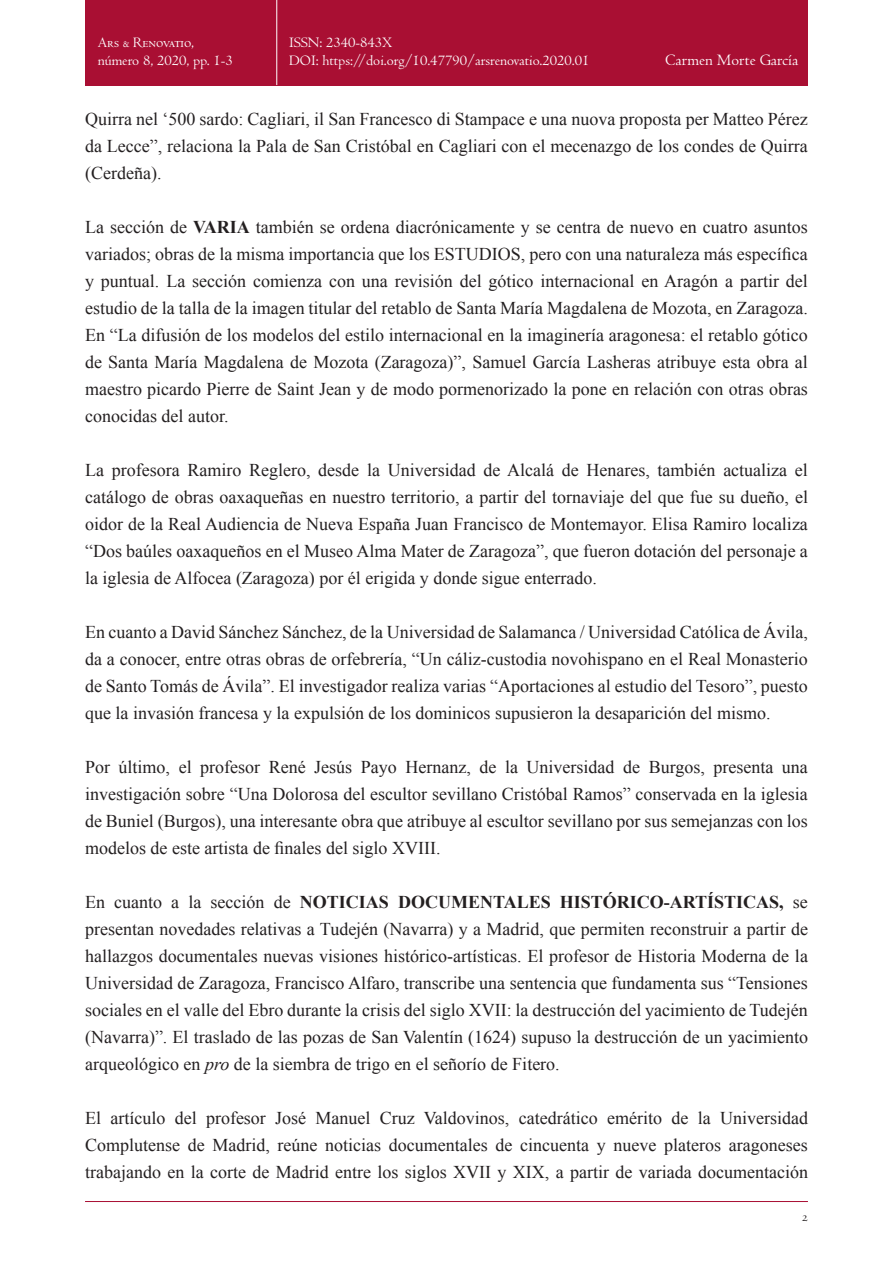
<style>
.page{position:relative;width:893px;height:1263px;background:#fff}
.page>*{position:absolute;margin:0;border:0;box-sizing:border-box;transform-origin:0 0}
.t1{font:18px/27px "Times New Roman";color:#231f20;text-align:justify}
.t2{font:16.5px "Centaur";color:#fff}
.encapçalament{font:15px "Centaur";color:#fff}
.t3{font:15px "Centaur MT SC";color:#fff}
.encapçalament-2{font:15px "Centaur MT SC";color:#231f20}
.s1{font-family:"Centaur"}
.s2{font-weight:700}
.s3{font-style:italic}
</style>
<div class="page">
<div style="left:85px;top:0;width:723px;height:85px;background:#a90f33"></div>
<hr style="left:85px;top:1201px;width:723px;height:1px;background:#a90f33">
<hr style="left:276px;top:0;width:1px;height:85px;background:#fff">
<p class="t3" style="left:98px;top:34px;width:98px">Ars &amp; Renovatio<span class="s1">,</span></p>
<p class="encapçalament" style="left:98px;top:52px;width:137px">número 8, 2020, pp. 1-3</p>
<p class="encapçalament" style="left:289px;top:34px;width:105px">ISSN: 2340-843X</p>
<p class="encapçalament" style="left:289px;top:52px;width:302px">DOI: https://doi.org/10.47790/arsrenovatio.2020.01</p>
<p class="t2" style="left:665px;top:51px;width:135px">Carmen Morte García</p>
<p class="t1" style="left:85px;top:105px;width:724px">Quirra nel ‘500 sardo: Cagliari, il San Francesco di Stampace e una nuova proposta per Matteo Pérez da Lecce”, relaciona la Pala de San Cristóbal en Cagliari con el mecenazgo de los condes de Quirra (Cerdeña).</p>
<p class="t1" style="left:85px;top:213px;width:724px">La sección de <span class="s2">VARIA</span> también se ordena diacrónicamente y se centra de nuevo en cuatro asuntos variados; obras de la misma importancia que los ESTUDIOS, pero con una naturaleza más específica y puntual. La sección comienza con una revisión del gótico internacional en Aragón a partir del estudio de la talla de la imagen titular del retablo de Santa María Magdalena de Mozota, en Zaragoza.<br>En “La difusión de los modelos del estilo internacional en la imaginería aragonesa: el retablo gótico de Santa María Magdalena de Mozota (Zaragoza)”, Samuel García Lasheras atribuye esta obra al maestro picardo Pierre de Saint Jean y de modo pormenorizado la pone en relación con otras obras conocidas del autor.</p>
<p class="t1" style="left:85px;top:456px;width:724px">La profesora Ramiro Reglero, desde la Universidad de Alcalá de Henares, también actualiza el catálogo de obras oaxaqueñas en nuestro territorio, a partir del tornaviaje del que fue su dueño, el oidor de la Real Audiencia de Nueva España Juan Francisco de Montemayor. Elisa Ramiro localiza “Dos baúles oaxaqueños en el Museo Alma Mater de Zaragoza”, que fueron dotación del personaje a la iglesia de Alfocea (Zaragoza) por él erigida y donde sigue enterrado.</p>
<p class="t1" style="left:85px;top:618px;width:724px">En cuanto a David Sánchez Sánchez, de la Universidad de Salamanca / Universidad Católica de Ávila, da a conocer, entre otras obras de orfebrería, “Un cáliz-custodia novohispano en el Real Monasterio de Santo Tomás de Ávila”. El investigador realiza varias “Aportaciones al estudio del Tesoro”, puesto que la invasión francesa y la expulsión de los dominicos supusieron la desaparición del mismo.</p>
<p class="t1" style="left:85px;top:753px;width:724px">Por último, el profesor René Jesús Payo Hernanz, de la Universidad de Burgos, presenta una investigación sobre “Una Dolorosa del escultor sevillano Cristóbal Ramos” conservada en la iglesia de Buniel (Burgos), una interesante obra que atribuye al escultor sevillano por sus semejanzas con los modelos de este artista de finales del siglo XVIII.</p>
<p class="t1" style="left:85px;top:888px;width:724px">En cuanto a la sección de <span class="s2">NOTICIAS DOCUMENTALES HISTÓRICO-ARTÍSTICAS,</span> se presentan novedades relativas a Tudején (Navarra) y a Madrid, que permiten reconstruir a partir de hallazgos documentales nuevas visiones histórico-artísticas. El profesor de Historia Moderna de la Universidad de Zaragoza, Francisco Alfaro, transcribe una sentencia que fundamenta sus “Tensiones sociales en el valle del Ebro durante la crisis del siglo XVII: la destrucción del yacimiento de Tudején (Navarra)”. El traslado de las pozas de San Valentín (1624) supuso la destrucción de un yacimiento arqueológico en <span class="s3">pro</span> de la siembra de trigo en el señorío de Fitero.</p>
<p class="t1" style="left:85px;top:1104px;width:724px">El artículo del profesor José Manuel Cruz Valdovinos, catedrático emérito de la Universidad Complutense de Madrid, reúne noticias documentales de cincuenta y nueve plateros aragoneses trabajando en la corte de Madrid entre los siglos XVII y XIX, a partir de variada documentación</p>
<p class="encapçalament-2" style="left:802px;top:1208px;width:8px">2</p>
</div>
